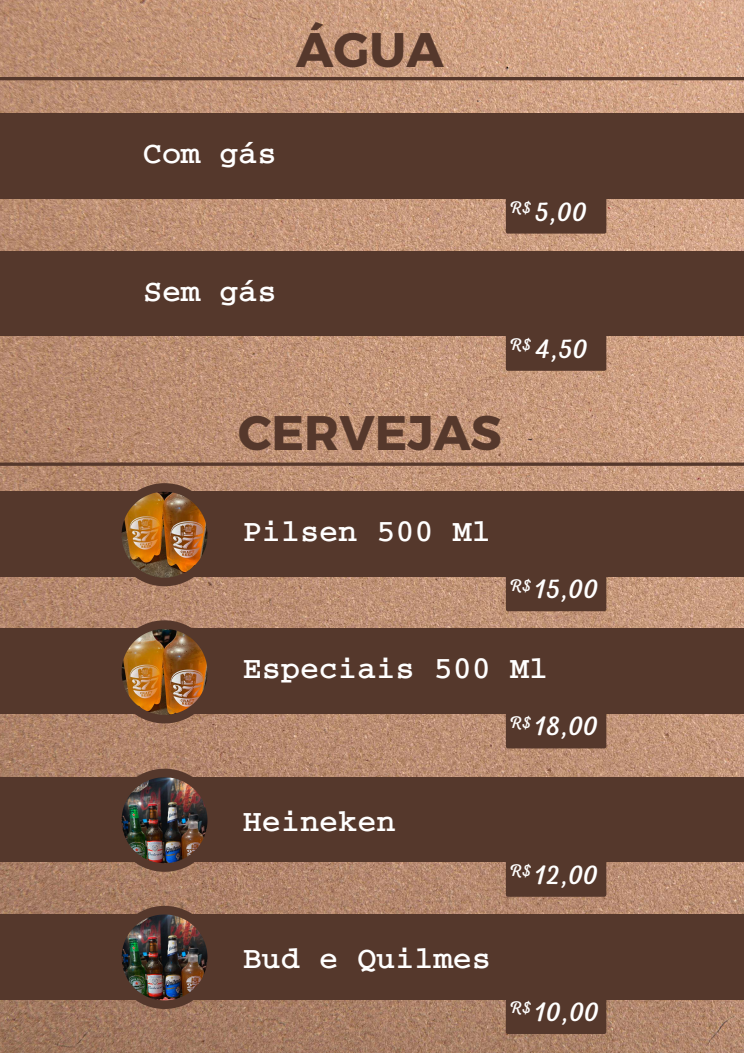
<style>
.page{position:relative;width:744px;height:1053px;background:#fff}
.page>*{position:absolute;margin:0;border:0;box-sizing:border-box;transform-origin:0 0}
.t1{font:700 48.48px "Montserrat";color:#55382c}
.t2{font:31.8px "Courier BOLD";color:#fff}
.t3{font:28.16px "RTL Adam Script Regular";color:#fff}
</style>
<div class="page">
<img style="left:0;top:0;width:744px;height:1052px">
<div style="left:0;top:114px;width:744px;height:85px;background:#55382c"></div>
<div style="left:506px;top:183px;width:100px;height:50px;background:#55382c;border-radius:2px"></div>
<hr style="left:0;top:77px;width:744px;height:3px;background:#55382c">
<div style="left:0;top:251px;width:744px;height:85px;background:#55382c"></div>
<div style="left:506px;top:321px;width:100px;height:50px;background:#55382c;border-radius:2px"></div>
<svg style="left:0;top:462px;width:744px;height:4px;background:#674738"></svg>
<div style="left:0;top:491px;width:744px;height:85px;background:#55382c"></div>
<svg style="left:113px;top:483px;width:103px;height:103px"></svg>
<img style="left:122px;top:491px;width:85px;height:86px">
<div style="left:506px;top:561px;width:100px;height:50px;background:#55382c;border-radius:2px"></div>
<div style="left:0;top:628px;width:744px;height:85px;background:#55382c"></div>
<svg style="left:113px;top:620px;width:103px;height:103px"></svg>
<img style="left:122px;top:629px;width:85px;height:85px">
<div style="left:506px;top:698px;width:100px;height:50px;background:#55382c;border-radius:2px"></div>
<div style="left:0;top:777px;width:744px;height:84px;background:#55382c"></div>
<svg style="left:113px;top:768px;width:103px;height:103px"></svg>
<img style="left:122px;top:777px;width:85px;height:86px">
<div style="left:506px;top:846px;width:100px;height:50px;background:#55382c;border-radius:2px"></div>
<div style="left:0;top:914px;width:744px;height:85px;background:#55382c"></div>
<svg style="left:113px;top:905px;width:103px;height:103px"></svg>
<img style="left:122px;top:914px;width:85px;height:86px">
<div style="left:506px;top:983px;width:100px;height:50px;background:#55382c;border-radius:2px"></div>
<h1 class="t1" style="left:296px;top:19px;width:149px">ÁGUA</h1>
<p class="t2" style="left:143px;top:143px;width:135px">Com gás</p>
<p class="t3" style="left:509px;top:195px;width:80px"><sup>R$</sup> 5,00</p>
<p class="t2" style="left:143px;top:280px;width:135px">Sem gás</p>
<p class="t3" style="left:509px;top:332px;width:80px"><sup>R$</sup> 4,50</p>
<h1 class="t1" style="left:238px;top:401px;width:265px">CERVEJAS</h1>
<p class="t2" style="left:243px;top:520px;width:250px">Pilsen 500 Ml</p>
<p class="t3" style="left:509px;top:572px;width:91px"><sup>R$</sup> 15,00</p>
<p class="t2" style="left:243px;top:657px;width:307px">Especiais 500 Ml</p>
<p class="t3" style="left:509px;top:710px;width:91px"><sup>R$</sup> 18,00</p>
<p class="t2" style="left:243px;top:810px;width:154px">Heineken</p>
<p class="t3" style="left:509px;top:858px;width:91px"><sup>R$</sup> 12,00</p>
<p class="t2" style="left:243px;top:947px;width:250px">Bud e Quilmes</p>
<p class="t3" style="left:509px;top:995px;width:92px"><sup>R$</sup> 10,00</p>
</div>
